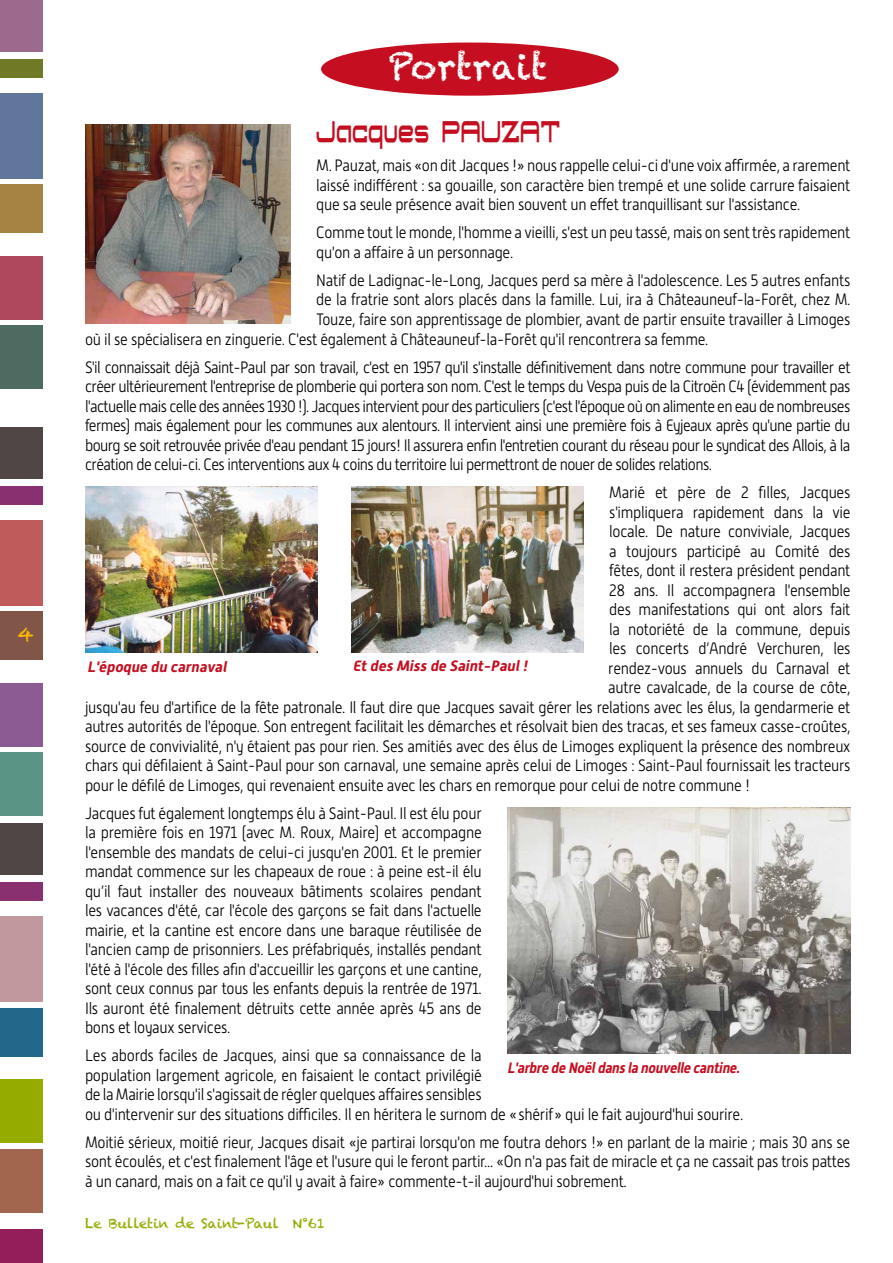
<style>
.page{position:relative;width:893px;height:1263px;background:#fff}
.page>*{position:absolute;margin:0;border:0;box-sizing:border-box;transform-origin:0 0}
.t1{font:46.8px "Troglodyte";letter-spacing:.04em;color:#c50e1f;scale:.53 1}
.t2{font:36px "Chalkduster";color:#fff}
.t3{font:18px "Chalkduster";color:#fabb00}
.t4{font:300 16.5px/19.5px "Alwyn New";letter-spacing:-.02em;color:#000;text-align:justify;scale:.9 1}
.t5{font:italic 700 15px "Alwyn New";color:#c50e1f}
.t6{font:italic 700 15px "Alwyn New";color:#c50e1f;scale:.92 1}
.t7{font:13.5px "Chalkduster";color:#96ab00}
</style>
<div class="page">
<div style="left:0;top:0;width:43px;height:51px;background:#9c6a8d"></div>
<div style="left:0;top:59px;width:43px;height:19px;background:#707925"></div>
<div style="left:0;top:93px;width:43px;height:86px;background:#60769a"></div>
<div style="left:0;top:185px;width:43px;height:48px;background:#a68342"></div>
<div style="left:0;top:256px;width:43px;height:63px;background:#ae485d"></div>
<div style="left:0;top:325px;width:43px;height:64px;background:#4e6b62"></div>
<div style="left:0;top:427px;width:43px;height:51px;background:#514646"></div>
<div style="left:0;top:486px;width:43px;height:19px;background:#893070"></div>
<div style="left:0;top:520px;width:43px;height:86px;background:#bd5c5b"></div>
<div style="left:0;top:612px;width:43px;height:48px;background:#825549"></div>
<div style="left:0;top:683px;width:43px;height:63px;background:#8d5b93"></div>
<div style="left:0;top:752px;width:43px;height:64px;background:#599484"></div>
<div style="left:0;top:1229px;width:43px;height:34px;background:#931e59"></div>
<div style="left:0;top:823px;width:43px;height:52px;background:#514646"></div>
<div style="left:0;top:883px;width:43px;height:18px;background:#893070"></div>
<div style="left:0;top:917px;width:43px;height:85px;background:#c1989e"></div>
<div style="left:0;top:1008px;width:43px;height:48px;background:#23678a"></div>
<div style="left:0;top:1079px;width:43px;height:64px;background:#96ab00"></div>
<div style="left:0;top:1149px;width:43px;height:63px;background:#a2654d"></div>
<div style="left:321px;top:43px;width:298px;height:53px;background:#c50e1f;border-radius:50%"></div>
<img style="left:85px;top:125px;width:206px;height:199px">
<img style="left:507px;top:808px;width:343px;height:245px">
<img style="left:85px;top:486px;width:232px;height:166px">
<img style="left:352px;top:486px;width:232px;height:166px">
<p class="t3" style="left:18px;top:623px;width:18px">4</p>
<h2 class="t2" style="left:388px;top:45px;width:161px">Portrait</h2>
<h1 class="t1" style="left:316px;top:108px;width:461px">Jacques PAUZAT</h1>
<p class="t4" style="left:316px;top:156px;width:595px">M. Pauzat, mais «on dit Jacques !» nous rappelle celui-ci d'une voix affirmée, a rarement laissé indifférent : sa gouaille, son caractère bien trempé et une solide carrure faisaient que sa seule présence avait bien souvent un effet tranquillisant sur l'assistance.</p>
<p class="t4" style="left:316px;top:223px;width:595px">Comme tout le monde, l'homme a vieilli, s'est un peu tassé, mais on sent très rapidement qu'on a affaire à un personnage.</p>
<p class="t4" style="left:316px;top:271px;width:595px">Natif de Ladignac-le-Long, Jacques perd sa mère à l'adolescence. Les 5 autres enfants</p>
<p class="t4" style="left:316px;top:290px;width:595px">de la fratrie sont alors placés dans la famille. Lui, ira à Châteauneuf-la-Forêt, chez M.</p>
<p class="t4" style="left:316px;top:310px;width:595px">Touze, faire son apprentissage de plombier, avant de partir ensuite travailler à Limoges</p>
<p class="t4" style="left:85px;top:329px;width:694px">où il se spécialisera en zinguerie. C'est également à Châteauneuf-la-Forêt qu'il rencontrera sa femme.</p>
<p class="t4" style="left:85px;top:357px;width:852px">S'il connaissait déjà Saint-Paul par son travail, c'est en 1957 qu'il s'installe définitivement dans notre commune pour travailler et créer ultérieurement l'entreprise de plomberie qui portera son nom. C'est le temps du Vespa puis de la Citroën C4 (évidemment pas l'actuelle mais celle des années 1930 !). Jacques intervient pour des particuliers (c'est l'époque où on alimente en eau de nombreuses fermes) mais également pour les communes aux alentours. Il intervient ainsi une première fois à Eyjeaux après qu'une partie du bourg se soit retrouvée privée d'eau pendant 15 jours! Il assurera enfin l'entretien courant du réseau pour le syndicat des Allois, à la création de celui-ci. Ces interventions aux 4 coins du territoire lui permettront de nouer de solides relations.</p>
<p class="t4" style="left:609px;top:483px;width:269px">Marié et père de 2 filles, Jacques</p>
<p class="t4" style="left:609px;top:502px;width:269px">s'impliquera rapidement dans la vie</p>
<p class="t4" style="left:609px;top:522px;width:269px">locale. De nature conviviale, Jacques</p>
<p class="t4" style="left:609px;top:541px;width:269px">a toujours participé au Comité des</p>
<p class="t4" style="left:609px;top:561px;width:269px">fêtes, dont il restera président pendant</p>
<p class="t4" style="left:609px;top:580px;width:269px">28 ans. Il accompagnera l'ensemble</p>
<p class="t4" style="left:609px;top:600px;width:269px">des manifestations qui ont alors fait</p>
<p class="t4" style="left:609px;top:619px;width:269px">la notoriété de la commune, depuis</p>
<p class="t4" style="left:609px;top:639px;width:269px">les concerts d’André Verchuren, les</p>
<p class="t4" style="left:608px;top:658px;width:271px">rendez-vous annuels du Carnaval et</p>
<p class="t4" style="left:608px;top:678px;width:271px">autre cavalcade, de la course de côte,</p>
<p class="t4" style="left:85px;top:697px;width:852px">jusqu'au feu d'artifice de la fête patronale. Il faut dire que Jacques savait gérer les relations avec les élus, la gendarmerie et</p>
<p class="t4" style="left:85px;top:717px;width:852px">autres autorités de l'époque. Son entregent facilitait les démarches et résolvait bien des tracas, et ses fameux casse-croûtes,</p>
<p class="t4" style="left:85px;top:736px;width:852px">source de convivialité, n'y étaient pas pour rien. Ses amitiés avec des élus de Limoges expliquent la présence des nombreux</p>
<p class="t4" style="left:85px;top:756px;width:852px">chars qui défilaient à Saint-Paul pour son carnaval, une semaine après celui de Limoges : Saint-Paul fournissait les tracteurs</p>
<p class="t4" style="left:85px;top:775px;width:741px">pour le défilé de Limoges, qui revenaient ensuite avec les chars en remorque pour celui de notre commune !</p>
<p class="t4" style="left:85px;top:803px;width:442px">Jacques fut également longtemps élu à Saint-Paul. Il est élu pour la première fois en 1971 (avec M. Roux, Maire) et accompagne l'ensemble des mandats de celui-ci jusqu'en 2001. Et le premier mandat commence sur les chapeaux de roue : à peine est-il élu qu’il faut installer des nouveaux bâtiments scolaires pendant les vacances d'été, car l'école des garçons se fait dans l'actuelle mairie, et la cantine est encore dans une baraque réutilisée de l'ancien camp de prisonniers. Les préfabriqués, installés pendant l'été à l'école des filles afin d'accueillir les garçons et une cantine, sont ceux connus par tous les enfants depuis la rentrée de 1971.<br>Ils auront été finalement détruits cette année après 45 ans de bons et loyaux services.</p>
<p class="t4" style="left:85px;top:1046px;width:733px;text-align:left">Les abords faciles de Jacques, ainsi que sa connaissance de la<br>population largement agricole, en faisaient le contact privilégié<br>de la Mairie lorsqu'il s'agissait de régler quelques affaires sensibles<br>ou d'intervenir sur des situations difficiles. Il en héritera le surnom de «shérif» qui le fait aujourd'hui sourire.</p>
<p class="t4" style="left:85px;top:1132px;width:852px">Moitié sérieux, moitié rieur, Jacques disait «je partirai lorsqu'on me foutra dehors !» en parlant de la mairie ; mais 30 ans se sont écoulés, et c'est finalement l'âge et l'usure qui le feront partir... «On n'a pas fait de miracle et ça ne cassait pas trois pattes à un canard, mais on a fait ce qu'il y avait à faire» commente-t-il aujourd'hui sobrement.</p>
<p class="t5" style="left:87px;top:658px;width:144px">L'époque du carnaval</p>
<p class="t5" style="left:353px;top:657px;width:180px">Et des Miss de Saint-Paul!</p>
<p class="t6" style="left:507px;top:1059px;width:258px">L'arbre de Noëldansla nouvelle cantine.</p>
<p class="t7" style="left:85px;top:1216px;width:242px">Le Bulletin de Saint-Paul N°61</p>
</div>
